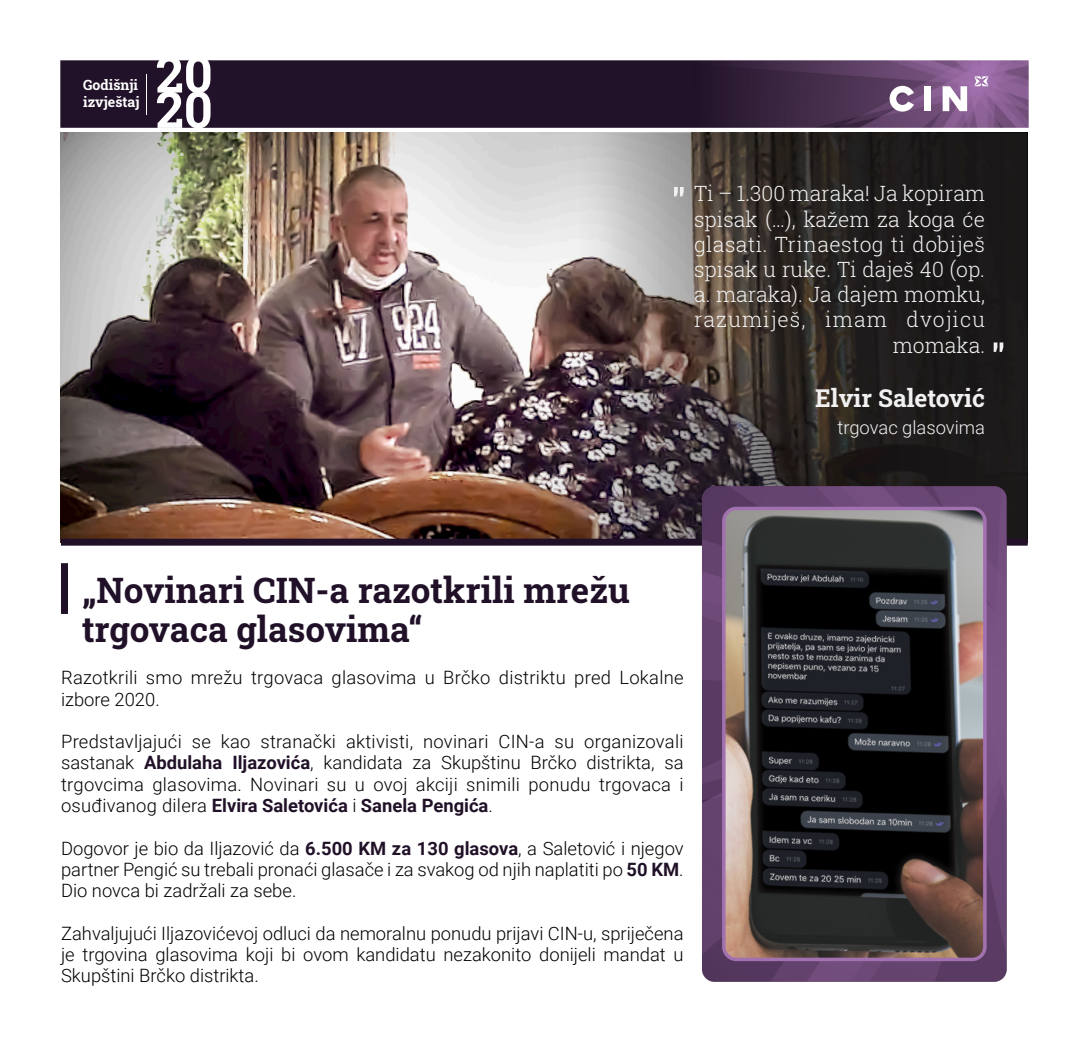
<style>
.page{position:relative;width:1092px;height:1043px;background:#fff}
.page>*{position:absolute;margin:0;border:0;box-sizing:border-box;transform-origin:0 0}
.t1{font:700 35px/38.5px "Roboto Slab";color:#211128}
.t2{font:700 24.5px "Roboto Slab";color:#f1f1f1}
.t3{font:300 21px/25.2px "Roboto Slab";color:#f1f1f1;text-align:right}
.t4{font:300 18.38px/21.2px "Roboto";letter-spacing:.005em;color:#000;text-align:justify}
.t5{font:300 18.38px "Roboto";color:#f1f1f1}
.t6{font:700 14px/16.8px "Roboto Slab";color:#fff}
.s1{font-weight:700;color:#211128}
</style>
<div class="page">
<img style="left:61px;top:132px;width:490px;height:406px">
<img style="left:551px;top:132px;width:476px;height:406px">
<div style="left:61px;top:538px;width:966px;height:7px;background:#211128"></div>
<div style="left:61px;top:563px;width:7px;height:50px;background:#211128"></div>
<svg style="left:702px;top:967px;width:249px;height:14px;background:#62426c"></svg>
<svg style="left:701px;top:486px;width:250px;height:481px;background:#674771"></svg>
<svg style="left:951px;top:486px;width:55px;height:495px;background:#6f4b7a"></svg>
<img style="left:723px;top:508px;width:261px;height:451px">
<div style="left:722px;top:506px;width:264px;height:454px;border:4px solid #a271af;border-radius:13px"></div>
<img style="left:61px;top:61px;width:966px;height:66px">
<svg style="left:889px;top:86px;width:24px;height:26px"></svg>
<div style="left:924px;top:86px;width:6px;height:25px;background:#fff"></div>
<svg style="left:942px;top:86px;width:24px;height:25px"></svg>
<svg style="left:973px;top:76px;width:15px;height:10px"></svg>
<hr style="left:146px;top:74px;width:1px;height:41px;background:#fff">
<svg style="left:157px;top:60px;width:53px;height:68px"></svg>
<svg style="left:674px;top:187px;width:9px;height:9px"></svg>
<svg style="left:993px;top:342px;width:10px;height:10px"></svg>
<p class="t6" style="left:83px;top:76px;width:58px">Godišnji izvještaj</p>
<p class="t3" style="left:694px;top:180px;width:292px">Ti – 1.300 maraka! Ja kopiram spisak (…), kažem za koga će glasati. Trinaestog ti dobiješ spisak u ruke. Ti daješ 40 (op. a. maraka). Ja dajem momku, razumiješ, imam dvojicu momaka.</p>
<h2 class="t2" style="left:815px;top:381px;width:171px">Elvir Saletović</h2>
<p class="t5" style="left:837px;top:414px;width:149px">trgovac glasovima</p>
<h1 class="t1" style="left:82px;top:570px;width:549px">„Novinari CIN-a razotkrili mrežu trgovaca glasovima“</h1>
<p class="t4" style="left:61px;top:666px;width:624px">Razotkrili smo mrežu trgovaca glasovima u Brčko distriktu pred Lokalne izbore 2020.</p>
<p class="t4" style="left:61px;top:730px;width:624px">Predstavljajući se kao stranački aktivisti, novinari CIN-a su organizovali sastanak <span class="s1">Abdulaha Iljazovića</span>, kandidata za Skupštinu Brčko distrikta, sa trgovcima glasovima. Novinari su u ovoj akciji snimili ponudu trgovaca i osuđivanog dilera <span class="s1">Elvira Saletovića</span> i <span class="s1">Sanela Pengića</span>.</p>
<p class="t4" style="left:61px;top:836px;width:624px">Dogovor je bio da Iljazović da <span class="s1">6.500 KM za 130 glasova</span>, a Saletović i njegov partner Pengić su trebali pronaći glasače i za svakog od njih naplatiti po <span class="s1">50 KM</span>.<br>Dio novca bi zadržali za sebe.</p>
<p class="t4" style="left:61px;top:921px;width:624px">Zahvaljujući Iljazovićevoj odluci da nemoralnu ponudu prijavi CIN-u, spriječena je trgovina glasovima koji bi ovom kandidatu nezakonito donijeli mandat u Skupštini Brčko distrikta.</p>
</div>
